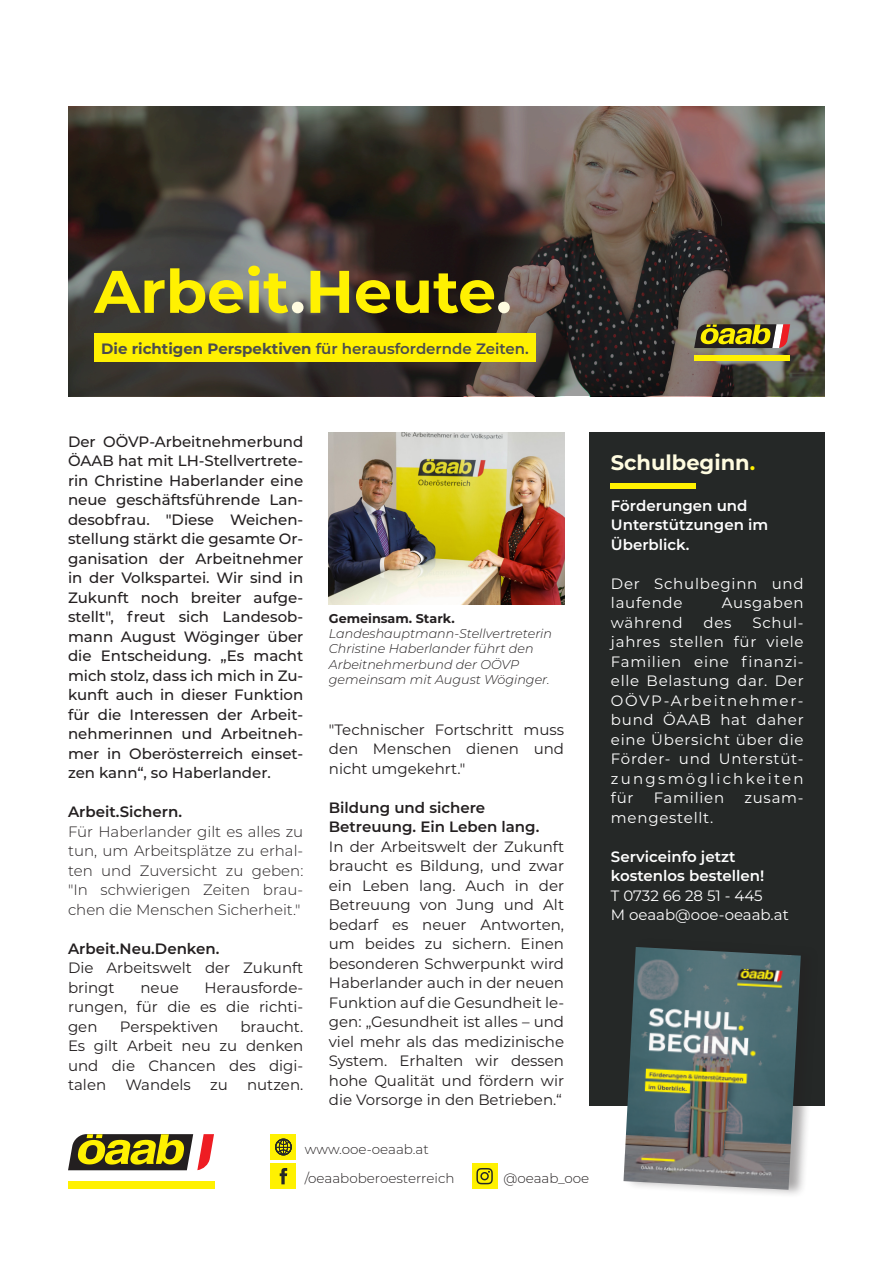
<style>
.page{position:relative;width:893px;height:1263px;background:#fff}
.page>*{position:absolute;margin:0;border:0;box-sizing:border-box;transform-origin:0 0}
.t1{font:700 60px "Montserrat";color:#fff101}
.t2{font:700 21px "Montserrat";color:#fffce0}
.t3{font:15px/19.5px "Montserrat";color:#231f20;text-align:justify}
.t4{font:500 15px/19.5px "Montserrat";color:#231f20;text-align:justify}
.t5{font:15px/19.5px "Montserrat";letter-spacing:.05em;color:#fff}
.t6{font:300 15px/19.5px "Montserrat";color:#231f20;text-align:justify}
.t7{font:600 15px/19.5px "Montserrat";color:#fff}
.t8{font:600 15px/19.5px "Montserrat";color:#231f20}
.t9{font:600 15px "Montserrat";color:#4b4c4d}
.t10{font:15px/19.5px "Montserrat";color:#fff}
.t11{font:300 13.5px/29.1px "Montserrat";color:#231f20}
.t12{font:italic 300 12.75px/15.3px "Montserrat";color:#231f20}
.t13{font:700 12.75px "Montserrat";color:#231f20}
.s1{color:#fffce0}
.s2{font-weight:700}
.s3{color:#fff101}
</style>
<div class="page">
<div style="left:590px;top:432px;width:235px;height:673px;background:#252827"></div>
<div style="left:611px;top:483px;width:85px;height:5px;background:#fff101"></div>
<div style="left:624px;top:938px;width:195px;height:260px;background:#231f20;opacity:.4"></div>
<img style="left:623px;top:947px;width:178px;height:243px">
<svg style="left:68px;top:1134px;width:146px;height:36px;background:#948032"></svg>
<div style="left:68px;top:1182px;width:146px;height:7px;background:#fff101"></div>
<svg style="left:68px;top:106px;width:757px;height:290px;background:#4c433e"></svg>
<div style="left:94px;top:333px;width:442px;height:28px;background:#fff101"></div>
<svg style="left:694px;top:324px;width:96px;height:24px;background:#8d792c"></svg>
<div style="left:694px;top:355px;width:96px;height:6px;background:#fff101"></div>
<img style="left:329px;top:432px;width:235px;height:172px">
<div style="left:271px;top:1163px;width:25px;height:26px;background:#fff101"></div>
<svg style="left:280px;top:1168px;width:7px;height:16px"></svg>
<div style="left:472px;top:1163px;width:25px;height:26px;background:#fff101"></div>
<svg style="left:476px;top:1168px;width:17px;height:16px"></svg>
<div style="left:271px;top:1134px;width:25px;height:26px;background:#fff101"></div>
<svg style="left:275px;top:1138px;width:17px;height:17px"></svg>
<h1 class="t1" style="left:94px;top:248px;width:419px">Arbeit<span class="s1">.</span>Heute<span class="s1">.</span></h1>
<p class="t9" style="left:101px;top:338px;width:429px"><span class="s2">Die richtigen Perspektiven</span> für herausfordernde Zeiten.</p>
<p class="t4" style="left:68px;top:431px;width:237px">Der OÖVP-Arbeitnehmerbund ÖAAB hat mit LH-Stellvertrete&shy;rin Christine Haberlander eine neue geschäftsführende Lan&shy;desobfrau. "Diese Weichen&shy;stellung stärkt die gesamte Or&shy;ganisation der Arbeitnehmer in der Volkspartei. Wir sind in Zukunft noch breiter aufge&shy;stellt", freut sich Landesob&shy;mann August Wöginger über die Entscheidung. „Es macht mich stolz, dass ich mich in Zu&shy;kunft auch in dieser Funktion für die Interessen der Arbeit&shy;nehmerinnen und Arbeitneh&shy;mer in Oberösterreich einset&shy;zen kann“, so Haberlander.</p>
<p class="t8" style="left:68px;top:801px;width:115px">Arbeit.Sichern.</p>
<p class="t6" style="left:68px;top:821px;width:237px">Für Haberlander gilt es alles zu tun, um Arbeitsplätze zu erhal&shy;ten und Zuversicht zu geben: "In schwierigen Zeiten brau&shy;chen die Menschen Sicherheit."</p>
<p class="t8" style="left:68px;top:938px;width:153px">Arbeit.Neu.Denken.</p>
<p class="t3" style="left:68px;top:957px;width:237px">Die Arbeitswelt der Zukunft bringt</p>
<p class="t13" style="left:329px;top:609px;width:127px">Gemeinsam. Stark.</p>
<p class="t12" style="left:329px;top:626px;width:225px">Landeshauptmann-Stellvertreterin<br>Christine Haberlander führt den<br>Arbeitnehmerbund der OÖVP gemeinsam mit August Wöginger.</p>
<p class="t3" style="left:329px;top:719px;width:237px">"Technischer Fortschritt muss den Menschen dienen und nicht umgekehrt."</p>
<p class="t8" style="left:329px;top:797px;width:212px">Bildung und sichere<br>Betreuung. Ein Leben lang.</p>
<p class="t3" style="left:329px;top:836px;width:237px">In der Arbeitswelt der Zukunft braucht es Bildung, und zwar ein Leben lang. Auch in der Betreuung von Jung und Alt bedarf es neuer Antworten, um beides zu sichern. Einen besonderen Schwerpunkt wird Haberlander auch in der neuen Funktion auf die Gesundheit le&shy;gen: „Gesundheit ist alles – und viel mehr als das medizinische System. Erhalten wir dessen hohe Qualität und fördern wir die Vorsorge in den Betrieben.“</p>
<p class="t11" style="left:305px;top:1134px;width:151px">www.ooe-oeaab.at /oeaaboberoesterreich</p>
<p class="t3" style="left:68px;top:977px;width:237px;text-indent:137px">Herausforde&shy;rungen, für die es die richti&shy;gen</p>
<p class="t3" style="left:140px;top:977px;width:40px">neue</p>
<p class="t3" style="left:68px;top:1016px;width:237px;text-indent:172px">braucht.<br>Es gilt Arbeit neu zu denken und die Chancen des digi&shy;talen</p>
<p class="t3" style="left:120px;top:1016px;width:100px">Perspektiven</p>
<p class="t3" style="left:125px;top:1074px;width:67px">Wandels</p>
<p class="t3" style="left:210px;top:1074px;width:19px">zu</p>
<p class="t3" style="left:247px;top:1074px;width:58px">nutzen.</p>
<p class="t11" style="left:503px;top:1163px;width:87px">@oeaab_ooe</p>
<h2 class="t2" style="left:611px;top:448px;width:146px">Schulbeginn<span class="s3">.</span></h2>
<p class="t7" style="left:611px;top:495px;width:159px">Förderungen und<br>Unterstützungen im<br>Überblick.</p>
<p class="t5" style="left:611px;top:573px;width:194px">Der Schulbeginn und laufende</p>
<p class="t5" style="left:722px;top:593px;width:83px">Ausgaben</p>
<p class="t5" style="left:611px;top:612px;width:194px;text-align:justify;text-indent:141px">Schul&shy;jahres stellen für viele Familien eine finanzi&shy;elle Belastung dar. Der OÖVP-Arbeitnehmer&shy;bund ÖAAB hat daher eine Übersicht über die Förder- und Unterstüt&shy;zungsmöglichkeiten für</p>
<p class="t5" style="left:611px;top:612px;width:73px">während</p>
<p class="t5" style="left:703px;top:612px;width:30px">des</p>
<p class="t5" style="left:654px;top:788px;width:72px">Familien</p>
<p class="t5" style="left:744px;top:788px;width:61px">zusam-</p>
<p class="t5" style="left:611px;top:807px;width:104px">mengestellt.</p>
<p class="t7" style="left:611px;top:846px;width:155px">Serviceinfo jetzt kostenlos bestellen!</p>
<p class="t10" style="left:611px;top:885px;width:179px">T 0732 66 28 51 - 445<br>M oeaab@ooe-oeaab.at</p>
</div>
